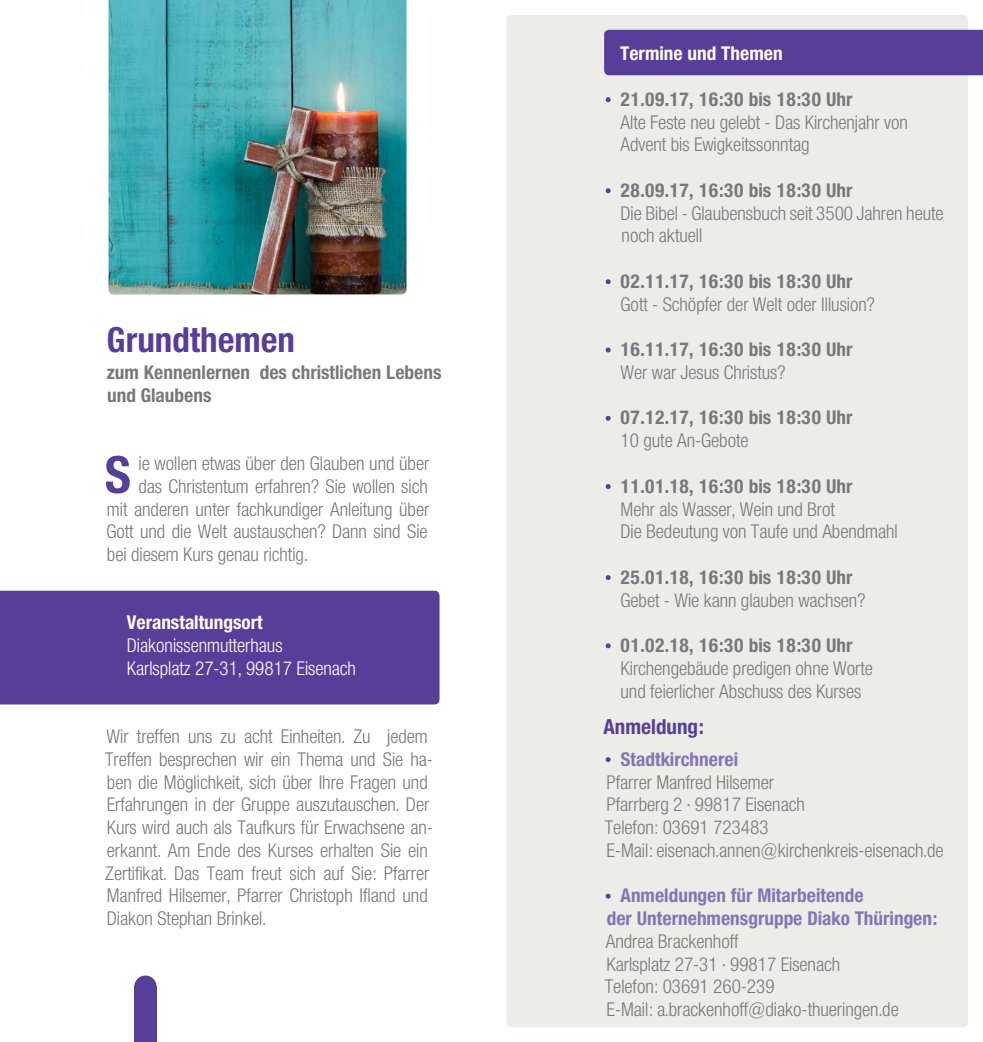
<style>
.page{position:relative;width:983px;height:1042px;background:#fff}
.page>*{position:absolute;margin:0;border:0;box-sizing:border-box;transform-origin:0 0}
.t1{font:700 51.45px "Neue Helvetica Condensed BQ";color:#573e99}
.t2{font:700 35px "Neue Helvetica Condensed BQ";color:#573e99}
.t3{font:700 21px "Neue Helvetica Condensed BQ";color:#573e99}
.t4{font:300 19.25px/22.8px "Neue Helvetica Condensed BQ";color:#76787b}
.t5{font:700 19.25px "Neue Helvetica Condensed BQ";color:#76787b}
.t6{font:700 19.25px "Neue Helvetica Condensed BQ";color:#8574b5}
.t7{font:300 19.25px "Neue Helvetica Condensed BQ";color:#fff}
.t8{font:700 19.25px "Neue Helvetica Condensed BQ";color:#fff}
</style>
<div class="page">
<div style="left:506px;top:15px;width:461px;height:1012px;background:#eeece9;border-radius:5px"></div>
<img style="left:109px;top:0;width:297px;height:294px">
<div style="left:604px;top:30px;width:378px;height:45px;background:#573e99"></div>
<div style="left:0;top:591px;width:439px;height:113px;background:#573e99"></div>
<div style="left:134px;top:986px;width:22px;height:56px;background:#573e99"></div>
<div style="left:134px;top:975px;width:22px;height:23px;background:#573e99;border-radius:50%"></div>
<svg style="left:605px;top:97px;width:5px;height:5px"></svg>
<svg style="left:605px;top:188px;width:5px;height:5px"></svg>
<svg style="left:605px;top:279px;width:5px;height:5px"></svg>
<svg style="left:605px;top:347px;width:5px;height:5px"></svg>
<svg style="left:605px;top:416px;width:5px;height:5px"></svg>
<svg style="left:605px;top:484px;width:5px;height:5px"></svg>
<svg style="left:605px;top:575px;width:5px;height:5px"></svg>
<svg style="left:605px;top:643px;width:5px;height:5px"></svg>
<svg style="left:605px;top:757px;width:5px;height:5px"></svg>
<svg style="left:605px;top:893px;width:5px;height:5px"></svg>
<p class="t2" style="left:107px;top:318px;width:190px">Grundthemen</p>
<p class="t5" style="left:107px;top:360px;width:336px">zum Kennenlernen des christlichen Lebens</p>
<p class="t5" style="left:107px;top:383px;width:106px">und Glaubens</p>
<p class="t1" style="left:104px;top:443px;width:28px">S</p>
<p class="t4" style="left:139px;top:452px;width:292px">ie wollen etwas über den Glauben und über</p>
<p class="t4" style="left:138px;top:475px;width:291px">das Christentum erfahren? Sie wollen sich</p>
<p class="t4" style="left:107px;top:498px;width:324px">mit anderen unter fachkundiger Anleitung über</p>
<p class="t4" style="left:106px;top:520px;width:322px">Gott und die Welt austauschen? Dann sind Sie</p>
<p class="t4" style="left:107px;top:543px;width:202px">bei diesem Kurs genau richtig.</p>
<p class="t8" style="left:127px;top:611px;width:137px">Veranstaltungsort</p>
<p class="t7" style="left:127px;top:634px;width:157px">Diakonissenmutterhaus</p>
<p class="t7" style="left:127px;top:657px;width:230px">Karlsplatz 27-31, 99817 Eisenach</p>
<p class="t4" style="left:105px;top:725px;width:329px">Wir treffen uns zu acht Einheiten. Zu jedem Treffen besprechen wir ein Thema und Sie ha&shy;ben die Möglichkeit, sich über Ihre Fragen und Erfahrungen in der Gruppe auszutauschen. Der Kurs wird auch als Taufkurs für Erwachsene an&shy;erkannt. Am Ende des Kurses erhalten Sie ein Zertifikat. Das Team freut sich auf Sie: Pfarrer Manfred Hilsemer, Pfarrer Christoph Ifland und Diakon Stephan Brinkel.</p>
<p class="t8" style="left:620px;top:42px;width:164px">Termine und Themen</p>
<p class="t5" style="left:620px;top:87px;width:234px">21.09.17, 16:30 bis 18:30 Uhr</p>
<p class="t4" style="left:620px;top:111px;width:289px">Alte Feste neu gelebt - Das Kirchenjahr von</p>
<p class="t4" style="left:620px;top:134px;width:190px">Advent bis Ewigkeitssonntag</p>
<p class="t5" style="left:620px;top:178px;width:234px">28.09.17, 16:30 bis 18:30 Uhr</p>
<p class="t4" style="left:620px;top:202px;width:324px">Die Bibel - Glaubensbuch seit 3500 Jahren heute noch aktuell</p>
<p class="t5" style="left:620px;top:269px;width:234px">02.11.17, 16:30 bis 18:30 Uhr</p>
<p class="t4" style="left:620px;top:293px;width:256px">Gott - Schöpfer der Welt oder Illusion?</p>
<p class="t5" style="left:620px;top:338px;width:234px">16.11.17, 16:30 bis 18:30 Uhr</p>
<p class="t4" style="left:620px;top:361px;width:166px">Wer war Jesus Christus?</p>
<p class="t5" style="left:620px;top:406px;width:234px">07.12.17, 16:30 bis 18:30 Uhr</p>
<p class="t4" style="left:620px;top:429px;width:129px">10 gute An-Gebote</p>
<p class="t5" style="left:620px;top:474px;width:234px">11.01.18, 16:30 bis 18:30 Uhr</p>
<p class="t4" style="left:620px;top:498px;width:216px">Mehr als Wasser, Wein und Brot</p>
<p class="t4" style="left:620px;top:520px;width:279px">Die Bedeutung von Taufe und Abendmahl</p>
<p class="t5" style="left:620px;top:565px;width:234px">25.01.18, 16:30 bis 18:30 Uhr</p>
<p class="t4" style="left:620px;top:589px;width:246px">Gebet - Wie kann glauben wachsen?</p>
<p class="t5" style="left:620px;top:633px;width:234px">01.02.18, 16:30 bis 18:30 Uhr</p>
<p class="t4" style="left:620px;top:657px;width:254px">Kirchengebäude predigen ohne Worte</p>
<p class="t4" style="left:620px;top:680px;width:242px">und feierlicher Abschuss des Kurses</p>
<p class="t3" style="left:603px;top:714px;width:102px">Anmeldung:</p>
<p class="t6" style="left:620px;top:747px;width:119px">Stadtkirchnerei</p>
<p class="t4" style="left:606px;top:771px;width:169px">Pfarrer Manfred Hilsemer</p>
<p class="t4" style="left:606px;top:793px;width:200px">Pfarrberg 2 · 99817 Eisenach</p>
<p class="t4" style="left:604px;top:816px;width:165px">Telefon: 03691 723483</p>
<p class="t4" style="left:606px;top:839px;width:338px">E-Mail: eisenach.annen@kirchenkreis-eisenach.de</p>
<p class="t6" style="left:620px;top:884px;width:245px">Anmeldungen für Mitarbeitende</p>
<p class="t6" style="left:606px;top:906px;width:332px">der Unternehmensgruppe Diako Thüringen:</p>
<p class="t4" style="left:605px;top:930px;width:134px">Andrea Brackenhoff</p>
<p class="t4" style="left:606px;top:953px;width:235px">Karlsplatz 27-31 · 99817 Eisenach</p>
<p class="t4" style="left:604px;top:975px;width:171px">Telefon: 03691 260-239</p>
<p class="t4" style="left:606px;top:998px;width:293px">E-Mail: a.brackenhoff@diako-thueringen.de</p>
</div>
